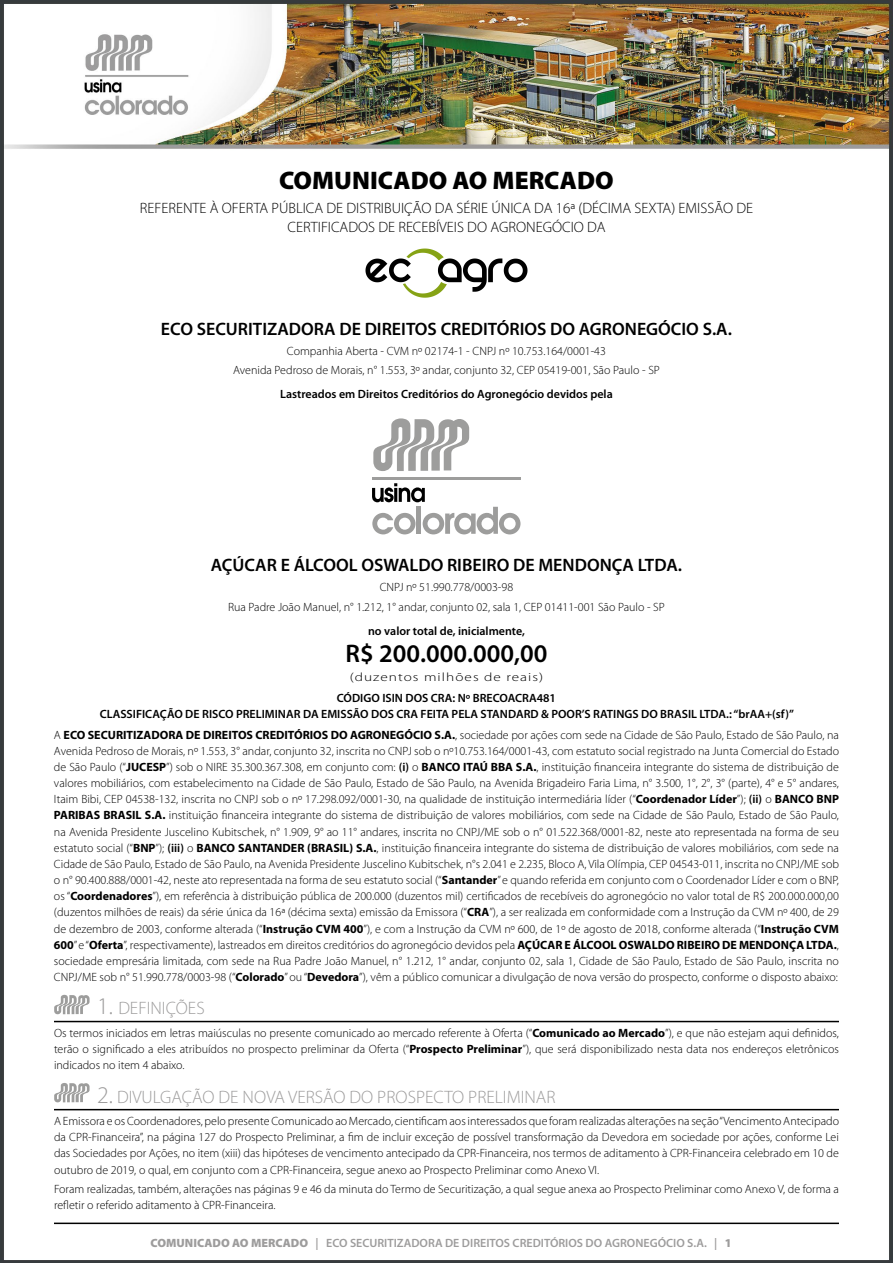
<style>
.page{position:relative;width:893px;height:1263px;background:#fff}
.page>*{position:absolute;margin:0;border:0;box-sizing:border-box;transform-origin:0 0}
.t1{font:900 25.5px "Myriad Pro";color:#000}
.t2{font:600 25.5px "Myriad Pro";color:#000}
.t3{font:600 18px "Myriad Pro";color:#000}
.t4{font:300 18px "Myriad Pro";color:#9d9c9c}
.t5{font:300 15px/19.2px "Myriad Pro";color:#000;text-align:center}
.t6{font:300 12px/16.2px "Myriad Pro";color:#000;text-align:justify}
.t7{font:600 12px/16.2px "Myriad Pro";color:#000;text-align:center}
.t8{font:600 12px "Myriad Pro";color:#9d9c9c}
.t9{font:300 12px "Myriad Pro";letter-spacing:.07em;color:#000;scale:1.27 1}
.s1{font-weight:700}
.s2{font-weight:600}
.s3{font-size:24px}
.s4{font-weight:900}
</style>
<div class="page">
<img style="left:0;top:0;width:893px;height:1263px">
<hr style="left:54px;top:1222px;width:785px;height:2px;background:#000">
<hr style="left:54px;top:1021px;width:785px;height:1px;background:#000">
<hr style="left:54px;top:1109px;width:785px;height:1px;background:#000">
<svg style="left:365px;top:248px;width:162px;height:50px"></svg>
<svg style="left:372px;top:483px;width:148px;height:51px"></svg>
<svg style="left:373px;top:415px;width:96px;height:56px"></svg>
<hr style="left:373px;top:477px;width:148px;height:3px;background:#9d9d9c">
<svg style="left:54px;top:995px;width:36px;height:19px"></svg>
<svg style="left:54px;top:1083px;width:36px;height:19px"></svg>
<h1 class="t1" style="left:279px;top:166px;width:336px">COMUNICADO AO MERCADO</h1>
<p class="t5" style="left:140px;top:198px;width:615px">REFERENTE À OFERTA PÚBLICA DE DISTRIBUIÇÃO DA SÉRIE ÚNICA DA 16ª (DÉCIMA SEXTA) EMISSÃO DE<br>CERTIFICADOS DE RECEBÍVEIS DO AGRONEGÓCIO DA</p>
<h2 class="t3" style="left:161px;top:317px;width:572px">ECO SECURITIZADORA DE DIREITOS CREDITÓRIOS DO AGRONEGÓCIO S.A.</h2>
<p class="t6" style="left:233px;top:341px;width:428px;line-height:19.8px;text-align:center">Companhia Aberta - CVM nº 02174-1 - CNPJ nº 10.753.164/0001-43<br>Avenida Pedroso de Morais, n° 1.553, 3º andar, conjunto 32, CEP 05419-001, São Paulo - SP</p>
<p class="t7" style="left:280px;top:386px;width:334px">Lastreados em Direitos Creditórios do Agronegócio devidos pela</p>
<h2 class="t3" style="left:211px;top:554px;width:473px">AÇÚCAR E ÁLCOOL OSWALDO RIBEIRO DE MENDONÇA LTDA.</h2>
<p class="t6" style="left:228px;top:578px;width:438px;line-height:19.8px;text-align:center">CNPJ nº 51.990.778/0003-98<br>Rua Padre João Manuel, n° 1.212, 1° andar, conjunto 02, sala 1, CEP 01411-001 São Paulo - SP</p>
<p class="t7" style="left:368px;top:623px;width:158px">no valor total de, inicialmente,</p>
<h1 class="t2" style="left:346px;top:637px;width:203px">R$ 200.000.000,00</h1>
<p class="t9" style="left:350px;top:671px;width:154px">(duzentos milhões de reais)</p>
<p class="t7" style="left:100px;top:689px;width:696px">CÓDIGO ISIN DOS CRA: Nº BRECOACRA481<br>CLASSIFICAÇÃO DE RISCO PRELIMINAR DA EMISSÃO DOS CRA FEITA PELA STANDARD &amp; POOR’S RATINGS DO BRASIL LTDA.: “brAA+(sf)”</p>
<p class="t6" style="left:54px;top:727px;width:787px">A <span class="s1">ECO SECURITIZADORA DE DIREITOS CREDITÓRIOS DO AGRONEGÓCIO S.A.</span>, sociedade por ações com sede na Cidade de São Paulo, Estado de São Paulo, na Avenida Pedroso de Morais, nº 1.553, 3° andar, conjunto 32, inscrita no CNPJ sob o nº10.753.164/0001-43, com estatuto social registrado na Junta Comercial do Estado de São Paulo (“<span class="s1">JUCESP</span>”) sob o NIRE 35.300.367.308, em conjunto com: <span class="s2">(i)</span> o <span class="s1">BANCO ITAÚ BBA S.A.</span>, instituição financeira integrante do sistema de distribuição de valores mobiliários, com estabelecimento na Cidade de São Paulo, Estado de São Paulo, na Avenida Brigadeiro Faria Lima, n° 3.500, 1°, 2°, 3° (parte), 4° e 5° andares, Itaim Bibi, CEP 04538-132, inscrita no CNPJ sob o nº 17.298.092/0001-30, na qualidade de instituição intermediária líder (“<span class="s1">Coordenador Líder</span>”); <span class="s2">(ii)</span> o <span class="s1">BANCO BNP PARIBAS BRASIL S.A.</span> instituição financeira integrante do sistema de distribuição de valores mobiliários, com sede na Cidade de São Paulo, Estado de São Paulo, na Avenida Presidente Juscelino Kubitschek, n° 1.909, 9° ao 11° andares, inscrita no CNPJ/ME sob o n° 01.522.368/0001-82, neste ato representada na forma de seu estatuto social (“<span class="s1">BNP</span>”); <span class="s2">(iii)</span> o <span class="s1">BANCO SANTANDER (BRASIL) S.A.</span>, instituição financeira integrante do sistema de distribuição de valores mobiliários, com sede na Cidade de São Paulo, Estado de São Paulo, na Avenida Presidente Juscelino Kubitschek, n°s 2.041 e 2.235, Bloco A, Vila Olímpia, CEP 04543-011, inscrita no CNPJ/ME sob o n° 90.400.888/0001-42, neste ato representada na forma de seu estatuto social (“<span class="s1">Santander</span>” e quando referida em conjunto com o Coordenador Líder e com o BNP, os “<span class="s1">Coordenadores</span>”), em referência à distribuição pública de 200.000 (duzentos mil) certificados de recebíveis do agronegócio no valor total de R$ 200.000.000,00 (duzentos milhões de reais) da série única da 16ª (décima sexta) emissão da Emissora (“<span class="s1">CRA</span>”), a ser realizada em conformidade com a Instrução da CVM nº 400, de 29 de dezembro de 2003, conforme alterada (“<span class="s1">Instrução CVM 400</span>”), e com a Instrução da CVM nº 600, de 1º de agosto de 2018, conforme alterada (“<span class="s1">Instrução CVM 600</span>” e “<span class="s1">Oferta</span>”, respectivamente), lastreados em direitos creditórios do agronegócio devidos pela <span class="s1">AÇÚCAR E ÁLCOOL OSWALDO RIBEIRO DE MENDONÇA LTDA.</span>, sociedade empresária limitada, com sede na Rua Padre João Manuel, n° 1.212, 1° andar, conjunto 02, sala 1, Cidade de São Paulo, Estado de São Paulo, inscrita no CNPJ/ME sob n° 51.990.778/0003-98 (“<span class="s1">Colorado</span>” ou “<span class="s1">Devedora</span>”), vêm a público comunicar a divulgação de nova versão do prospecto, conforme o disposto abaixo:</p>
<h2 class="t4" style="left:97px;top:998px;width:109px"><span class="s3">1.</span> DEFINIÇÕES</h2>
<p class="t6" style="left:54px;top:1025px;width:786px">Os termos iniciados em letras maiúsculas no presente comunicado ao mercado referente à Oferta (“<span class="s1">Comunicado ao Mercado</span>”), e que não estejam aqui definidos, terão o significado a eles atribuídos no prospecto preliminar da Oferta (“<span class="s1">Prospecto Preliminar</span>”), que será disponibilizado nesta data nos endereços eletrônicos indicados no item 4 abaixo.</p>
<h2 class="t4" style="left:97px;top:1086px;width:460px"><span class="s3">2.</span> DIVULGAÇÃO DE NOVA VERSÃO DO PROSPECTO PRELIMINAR</h2>
<p class="t6" style="left:54px;top:1113px;width:787px">A Emissora e os Coordenadores, pelo presente Comunicado ao Mercado, cientificam aos interessados que foram realizadas alterações na seção “Vencimento Antecipado da CPR-Financeira”, na página 127 do Prospecto Preliminar, a fim de incluir exceção de possível transformação da Devedora em sociedade por ações, conforme Lei das Sociedades por Ações, no item (xiii) das hipóteses de vencimento antecipado da CPR-Financeira, nos termos de aditamento à CPR-Financeira celebrado em 10 de outubro de 2019, o qual, em conjunto com a CPR-Financeira, segue anexo ao Prospecto Preliminar como Anexo VI.</p>
<p class="t6" style="left:54px;top:1181px;width:786px">Foram realizadas, também, alterações nas páginas 9 e 46 da minuta do Termo de Securitização, a qual segue anexa ao Prospecto Preliminar como Anexo V, de forma a refletir o referido aditamento à CPR-Financeira.</p>
<p class="t8" style="left:151px;top:1235px;width:583px"><span class="s4">COMUNICADO AO MERCADO</span> | ECO SECURITIZADORA DE DIREITOS CREDITÓRIOS DO AGRONEGÓCIO S.A. | <span class="s4">1</span></p>
</div>
